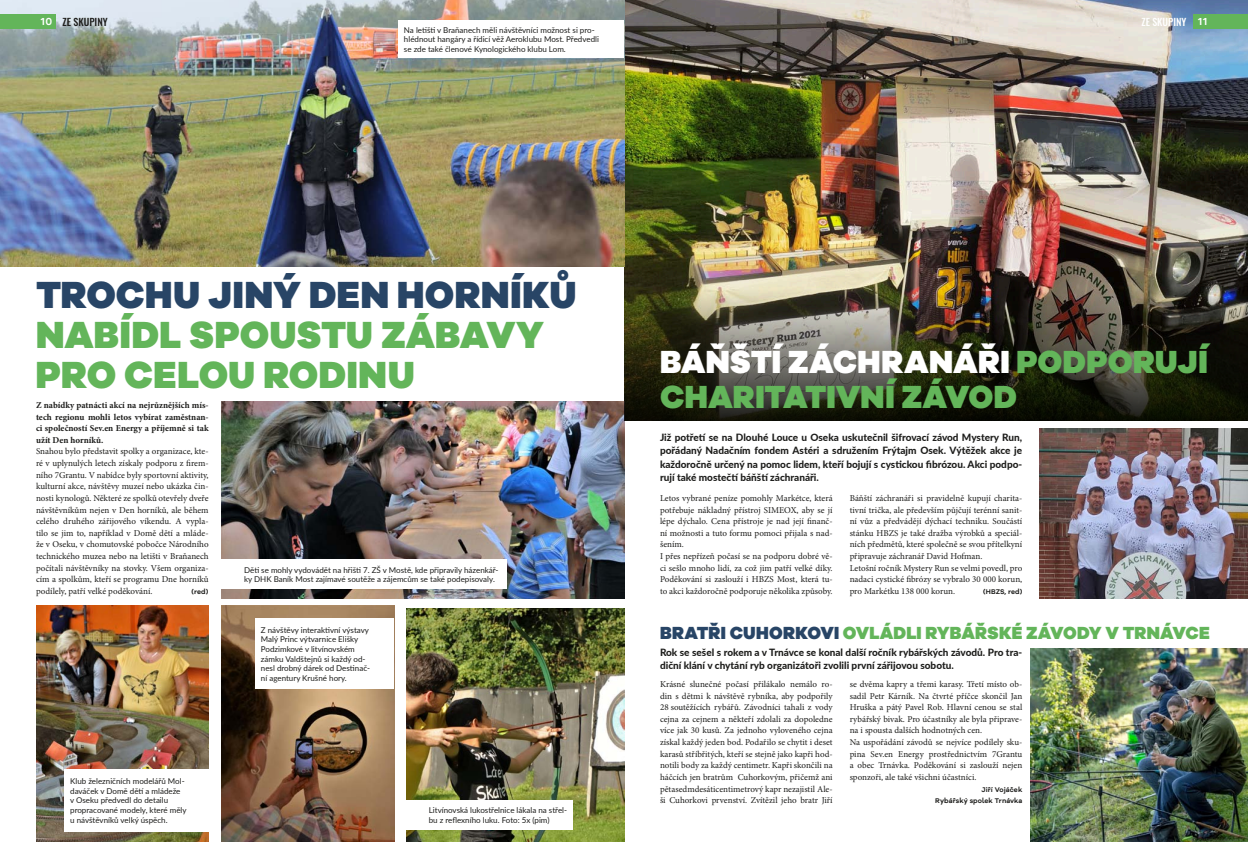
<style>
.page{position:relative;width:1248px;height:842px;background:#fff}
.page>*{position:absolute;margin:0;border:0;box-sizing:border-box;transform-origin:0 0}
.t1{font:900 39px "Galano Grotesque";letter-spacing:.01em;color:#63b55a}
.t2{font:900 39px "Galano Grotesque";letter-spacing:.02em;color:#284566}
.t3{font:900 33px "Galano Grotesque";color:#63b55a}
.t4{font:900 33px "Galano Grotesque";color:#fff}
.t5{font:900 18.1px "Galano Grotesque";letter-spacing:-.005em;color:#63b55a}
.t6{font:900 18.1px "Galano Grotesque";color:#284566}
.t7{font:800 10px/13px "Lato";color:#1d1d1b;text-align:justify}
.t8{font:500 10px "Oswald";color:#1d1d1b}
.t9{font:500 10px "Oswald";color:#fff}
.t10{font:9px/11.6px "Minion Pro";color:#1d1d1b}
.t11{font:700 9px/11.6px "Minion Pro";color:#1d1d1b;text-align:justify}
.t12{font:8px/9.6px "Lato";color:#1d1d1b}
.t13{font:600 7px/11.6px "Galano Grotesque Alt";letter-spacing:.01em;color:#1d1d1b;text-align:right}
.s1{font-family:"Amsi Pro";font-weight:700;color:#fff}
.s2{font-family:"Amsi Pro";font-weight:700}
.s3{color:#fff}
.s4{color:#63b55a}
</style>
<div class="page">
<img style="left:624px;top:0;width:623px;height:289px">
<img style="left:0;top:0;width:624px;height:266px">
<div style="left:1192px;top:14px;width:55px;height:14px;background:#63b55a"></div>
<div style="left:0;top:14px;width:56px;height:14px;background:#63b55a"></div>
<img style="left:36px;top:605px;width:173px;height:237px">
<img style="left:221px;top:605px;width:173px;height:237px">
<img style="left:221px;top:401px;width:403px;height:197px">
<img style="left:407px;top:608px;width:217px;height:234px">
<div style="left:398px;top:20px;width:226px;height:38px;background:#fff"></div>
<div style="left:64px;top:769px;width:145px;height:62px;background:#fff"></div>
<div style="left:255px;top:618px;width:139px;height:71px;background:#fff"></div>
<div style="left:221px;top:560px;width:286px;height:29px;background:#fff"></div>
<div style="left:406px;top:800px;width:167px;height:29px;background:#fff"></div>
<img style="left:624px;top:289px;width:623px;height:132px">
<img style="left:1039px;top:428px;width:208px;height:170px">
<img style="left:1030px;top:648px;width:217px;height:194px">
<p class="t8" style="left:41px;top:15px;width:69px"><span class="s1">10</span> ZE SKUPINY</p>
<p class="t9" style="left:1141px;top:14px;width:68px">ZE SKUPINY <span class="s2">11</span></p>
<p class="t12" style="left:404px;top:25px;width:196px">Na letišti v Braňanech měli návštěvníci možnost si pro&shy;hlédnout hangáry a řídicí věž Aeroklubu Most. Předvedli se zde také členové Kynologického klubu Lom.</p>
<h1 class="t2" style="left:36px;top:270px;width:28px">TROC</h1>
<h1 class="t2" style="left:145px;top:270px;width:191px">HU JINÝ DEN</h1>
<h1 class="t2" style="left:397px;top:270px;width:57px">HORN</h1>
<h1 class="t2" style="left:510px;top:270px;width:64px">ÍKŮ</h1>
<h1 class="t1" style="left:36px;top:310px;width:181px">NABÍDL SPOUS</h1>
<h1 class="t1" style="left:321px;top:310px;width:168px">TU ZÁBAVY</h1>
<h1 class="t1" style="left:36px;top:350px;width:27px">PRO</h1>
<h1 class="t1" style="left:124px;top:350px;width:27px">CELOU</h1>
<h1 class="t1" style="left:263px;top:350px;width:123px">RODINU</h1>
<p class="t11" style="left:36px;top:399px;width:174px">Z nabídky patnácti akcí na nejrůznějších mís&shy;tech regionu mohli letos vybírat zaměstnan&shy;ci společností Sev.en Energy a příjemně si tak užít Den horníků.</p>
<p class="t10" style="left:36px;top:446px;width:174px;text-align:justify">Snahou bylo představit spolky a organizace, kte&shy;ré v uplynulých letech získaly podporu z firem&shy;ního 7Grantu. V nabídce byly sportovní aktivity, kulturní akce, návštěvy muzeí nebo ukázka čin&shy;nosti kynologů. Některé ze spolků otevřely dveře návštěvníkům nejen v Den horníků, ale během celého druhého zářijového víkendu. A vypla&shy;tilo se jim to, například v Domě dětí a mláde&shy;že v Oseku, v chomutovské pobočce Národního technického muzea nebo na letišti v Braňanech počítali návštěvníky na stovky. Všem organiza&shy;cím a spolkům, kteří se programu Dne horníků podílely, patří velké poděkování.</p>
<p class="t13" style="left:191px;top:585px;width:18px">(red)</p>
<p class="t12" style="left:244px;top:565px;width:256px">Děti se mohly vydovádět na hřišti 7. ZŠ v Mostě, kde připravily házenkář&shy;ky DHK Baník Most zajímavé soutěže a zájemcům se také podepisovaly.</p>
<p class="t12" style="left:261px;top:625px;width:111px">Z návštěvy interaktivní výstavy<br>Malý Princ výtvarnice Elišky<br>Podzimkové v litvínovském zámku Valdštejnů si každý od&shy;nesl drobný dárek od Destinač&shy;ní agentury Krušné hory.</p>
<p class="t12" style="left:70px;top:776px;width:118px">Klub železničních modelářů Mol&shy;daváček v Domě dětí a mládeže v Oseku předvedl do detailu propracované modely, které měly u návštěvníků velký úspěch.</p>
<p class="t12" style="left:429px;top:805px;width:140px">Litvínovská lukostřelnice lákala na střel&shy;bu z reflexního luku. Foto: 5x (pim)</p>
<h2 class="t4" style="left:660px;top:341px;width:246px">BÁŇŠTÍ ZÁCHRAN</h2>
<h2 class="t3" style="left:953px;top:341px;width:157px"><span class="s3">ÁŘI</span> PODPORU</h2>
<h2 class="t3" style="left:1177px;top:341px;width:32px">JÍ</h2>
<h2 class="t3" style="left:660px;top:376px;width:358px">CHARITATIVN Í ZÁVO D</h2>
<p class="t7" style="left:660px;top:431px;width:364px">Již potřetí se na Dlouhé Louce u Oseka uskutečnil šifrovací závod Mystery Run, pořádaný Nadačním fondem Astéri a sdružením Frýtajm Osek. Výtěžek akce je každoročně určený na pomoc lidem, kteří bojují s cystickou fibrózou. Akci podpo&shy;rují také mostečtí báňští záchranáři.</p>
<p class="t10" style="left:660px;top:492px;width:174px">Letos vybrané peníze pomohly Markétce, která potřebuje nákladný přístroj SIMEOX, aby se jí lépe dýchalo. Cena přístroje je nad její finanč&shy;ní možnosti a tuto formu pomoci přijala s nad&shy;šením.<br>I přes nepřízeň počasí se na podporu dobré vě&shy;ci sešlo mnoho lidí, za což jim patří velké díky.<br>Poděkování si zaslouží i HBZS Most, která tu&shy;to akci každoročně podporuje několika způsoby.</p>
<p class="t10" style="left:849px;top:492px;width:174px">Báňští záchranáři si pravidelně kupují charita&shy;tivní trička, ale především půjčují terénní sanit&shy;ní vůz a předvádějí dýchací techniku. Součástí stánku HBZS je také dražba výrobků a speciál&shy;ních předmětů, které společně se svou přítelkyní připravuje záchranář David Hofman.<br>Letošní ročník Mystery Run se velmi povedl, pro nadaci cystické fibrózy se vybralo 30 000 korun, pro Markétku 138 000 korun.</p>
<p class="t13" style="left:983px;top:585px;width:41px">(HBZS, red)</p>
<h3 class="t6" style="left:660px;top:621px;width:14px">BRA</h3>
<h3 class="t6" style="left:696px;top:621px;width:159px">TŘI CUHORKOVI <span class="s4">OVL</span></h3>
<h3 class="t5" style="left:879px;top:621px;width:256px">ÁDLI RYBÁŘSKÉ ZÁVO DY V TRN</h3>
<h3 class="t5" style="left:1159px;top:621px;width:26px">ÁVCE</h3>
<p class="t7" style="left:660px;top:646px;width:364px">Rok se sešel s rokem a v Trnávce se konal další ročník rybářských závodů. Pro tra&shy;diční klání v chytání ryb organizátoři zvolili první zářijovou sobotu.</p>
<p class="t10" style="left:660px;top:678px;width:174px;text-align:justify">Krásné slunečné počasí přilákalo nemálo ro&shy;din s dětmi k návštěvě rybníka, aby podpořily 28 soutěžících rybářů. Závodníci tahali z vody cejna za cejnem a někteří zdolali za dopoledne více jak 30 kusů. Za jednoho vyloveného cejna získal každý jeden bod. Podařilo se chytit i deset karasů stříbřitých, kteří se stejně jako kapři hod&shy;notili body za každý centimetr. Kapři skončili na háčcích jen bratrům Cuhorkovým, přičemž ani pětasedmdesáticentimetrový kapr nezajistil Ale&shy;ši Cuhorkovi prvenství. Zvítězil jeho bratr Jiří</p>
<p class="t10" style="left:849px;top:678px;width:174px">se dvěma kapry a třemi karasy. Třetí místo ob&shy;sadil Petr Kárník. Na čtvrté příčce skončil Jan Hruška a pátý Pavel Rob. Hlavní cenou se stal rybářský bivak. Pro účastníky ale byla připrave&shy;na i spousta dalších hodnotných cen.<br>Na uspořádání závodů se nejvíce podílely sku&shy;pina Sev.en Energy prostřednictvím 7Grantu a obec Trnávka. Poděkování si zaslouží nejen sponzoři, ale také všichni účastníci.</p>
<p class="t13" style="left:935px;top:783px;width:88px">Jiří Vojáček<br>Rybářský spolek Trnávka</p>
</div>
